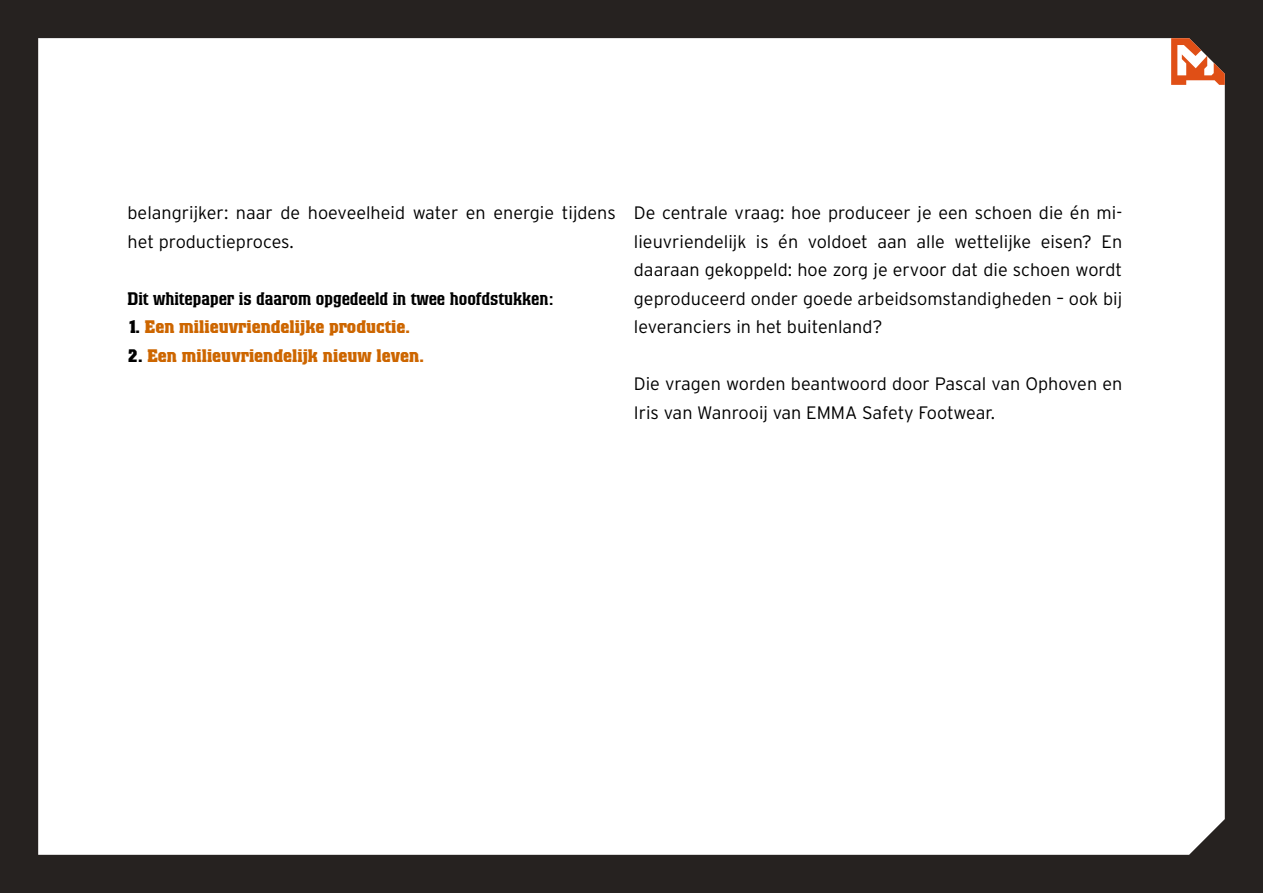
<style>
.page{position:relative;width:1263px;height:893px;background:#fff}
.page>*{position:absolute;margin:0;border:0;box-sizing:border-box;transform-origin:0 0}
.t1{font:300 18px/28.5px "Interstate";color:#000}
.t2{font:700 18px "Colossalis";color:#cd6600}
.t3{font:500 18px "Colossalis";color:#000}
.s1{color:#000}
</style>
<div class="page">
<div style="left:0;top:0;width:1262px;height:892px;background:#262220"></div>
<div style="left:38px;top:38px;width:1187px;height:817px;background:#fff"></div>
<svg style="left:1171px;top:38px;width:54px;height:47px"></svg>
<p class="t1" style="left:128px;top:199px;width:490px">belangrijker: naar de hoeveelheid water en energie tijdens het productieproces.</p>
<p class="t3" style="left:128px;top:288px;width:427px">Dit whitepaper is daarom opgedeeld in twee hoofdstukken:</p>
<p class="t2" style="left:128px;top:317px;width:284px"><span class="s1">1.</span> Een milieuvriendelijke productie.</p>
<p class="t2" style="left:128px;top:345px;width:298px"><span class="s1">2.</span> Een milieuvriendelijk nieuw leven.</p>
<p class="t1" style="left:634px;top:199px;width:490px;text-align:justify">De centrale vraag: hoe produceer je een schoen die én mi&shy;lieuvriendelijk is én voldoet aan alle wettelijke eisen? En daaraan gekoppeld: hoe zorg je ervoor dat die schoen wordt geproduceerd onder goede arbeidsomstandigheden – ook bij leveranciers in het buitenland?</p>
<p class="t1" style="left:634px;top:370px;width:490px">Die vragen worden beantwoord door Pascal van Ophoven en<br>Iris van Wanrooij van EMMA Safety Footwear.</p>
</div>
